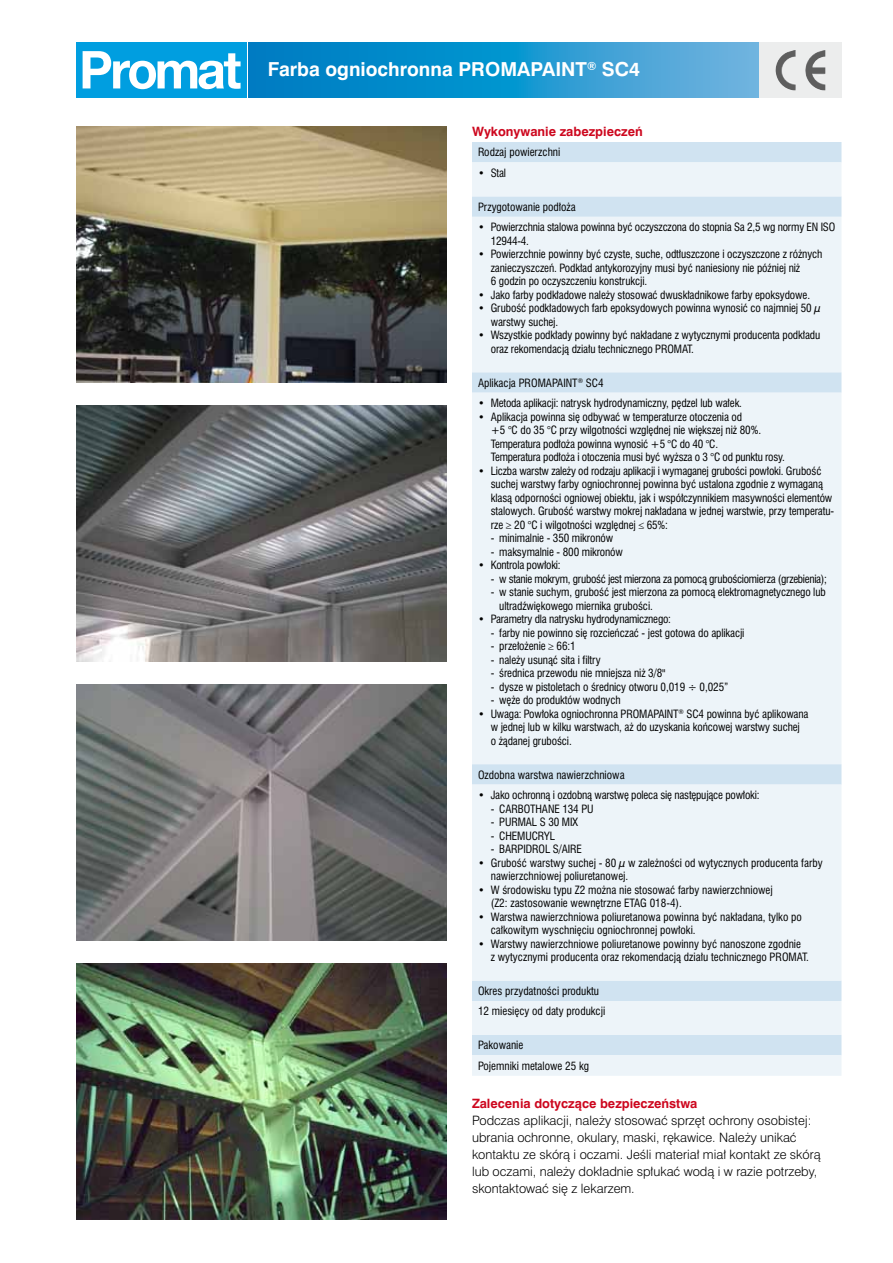
<style>
.page{position:relative;width:893px;height:1263px;background:#fff}
.page>*{position:absolute;margin:0;border:0;box-sizing:border-box;transform-origin:0 0}
.t1{font:700 18px "Swis 721 PL";color:#fff}
.t2{font:12px/17px "Swis 721 Lt PL";color:#000}
.t3{font:700 12px "Swis 721 PL";color:#cd071e}
.t4{font:10.5px/13.5px "Swis 721 Cn PL";letter-spacing:-.01em;color:#000}
.t5{font:10.5px "Swis 721 Cn PL";letter-spacing:-.03em;color:#000}
</style>
<div class="page">
<img style="left:77px;top:126px;width:369px;height:256px">
<img style="left:77px;top:405px;width:369px;height:256px">
<img style="left:77px;top:684px;width:369px;height:256px">
<img style="left:77px;top:963px;width:369px;height:256px">
<svg style="left:249px;top:43px;width:510px;height:55px;background:#2296d0"></svg>
<div style="left:77px;top:43px;width:170px;height:55px;background:#009ee0"></div>
<svg style="left:83px;top:51px;width:158px;height:38px"></svg>
<div style="left:759px;top:43px;width:83px;height:55px;background:#eceded"></div>
<img style="left:776px;top:50px;width:49px;height:40px">
<div style="left:472px;top:142px;width:369px;height:20px;background:#d0e3f1"></div>
<svg style="left:472px;top:162px;width:369px;height:914px;background:#e9f2f8"></svg>
<h1 class="t1" style="left:268px;top:58px;width:374px">Farba ogniochronna PROMAPAINT<sup>®</sup> SC4</h1>
<p class="t3" style="left:472px;top:124px;width:172px">Wykonywanie zabezpieczeń</p>
<p class="t4" style="left:478px;top:146px;width:84px">Rodzaj powierzchni</p>
<p class="t4" style="left:478px;top:166px;width:29px">• Stal</p>
<p class="t4" style="left:478px;top:200px;width:99px">Przygotowanie podłoża</p>
<p class="t4" style="left:491px;top:220px;width:346px;text-indent:-13px">• Powierzchnia stalowa powinna być oczyszczona do stopnia Sa 2,5 wg normy EN ISO<br>12944-4.</p>
<p class="t4" style="left:491px;top:247px;width:333px;text-indent:-13px">• Powierzchnie powinny być czyste, suche, odtłuszczone i oczyszczone z różnych zanieczyszczeń. Podkład antykorozyjny musi być naniesiony nie później niż<br>6 godzin po oczyszczeniu konstrukcji.</p>
<p class="t4" style="left:478px;top:288px;width:334px">• Jako farby podkładowe należy stosować dwuskładnikowe farby epoksydowe.</p>
<p class="t4" style="left:491px;top:301px;width:331px;text-indent:-13px">• Grubość podkładowych farb epoksydowych powinna wynosić co najmniej 50 μ warstwy suchej.</p>
<p class="t4" style="left:491px;top:328px;width:331px;text-indent:-13px">• Wszystkie podkłady powinny być nakładane z wytycznymi producenta podkładu oraz rekomendacją działu technicznego PROMAT.</p>
<p class="t4" style="left:478px;top:376px;width:127px">Aplikacja PROMAPAINT<sup>®</sup> SC4</p>
<p class="t4" style="left:478px;top:396px;width:266px">• Metoda aplikacji: natrysk hydrodynamiczny, pędzel lub wałek.</p>
<p class="t4" style="left:491px;top:410px;width:296px;text-indent:-13px">• Aplikacja powinna się odbywać w temperaturze otoczenia od<br>+5 °C do 35 °C przy wilgotności względnej nie większej niż 80%.<br>Temperatura podłoża powinna wynosić +5 °C do 40 °C.<br>Temperatura podłoża i otoczenia musi być wyższa o 3 °C od punktu rosy.</p>
<p class="t4" style="left:491px;top:464px;width:345px;text-indent:-13px">• Liczba warstw zależy od rodzaju aplikacji i wymaganej grubości powłoki. Grubość suchej warstwy farby ogniochronnej powinna być ustalona zgodnie z wymaganą klasą odporności ogniowej obiektu, jak i współczynnikiem masywności elementów stalowych. Grubość warstwy mokrej nakładana w jednej warstwie, przy temperatu&shy;rze ≥ 20 °C i wilgotności względnej ≤ 65%:</p>
<p class="t4" style="left:491px;top:531px;width:124px">- minimalnie - 350 mikronów</p>
<p class="t4" style="left:491px;top:545px;width:134px">- maksymalnie - 800 mikronów</p>
<p class="t4" style="left:478px;top:558px;width:84px">• Kontrola powłoki:</p>
<p class="t5" style="left:491px;top:572px;width:338px">- w stanie mokrym, grubość jest mierzona za pomocą grubościomierza (grzebienia);</p>
<p class="t4" style="left:499px;top:585px;width:328px;text-indent:-9px">- w stanie suchym, grubość jest mierzona za pomocą elektromagnetycznego lub ultradźwiękowego miernika grubości.</p>
<p class="t4" style="left:478px;top:612px;width:195px">• Parametry dla natrysku hydrodynamicznego:</p>
<p class="t4" style="left:491px;top:626px;width:255px">- farby nie powinno się rozcieńczać - jest gotowa do aplikacji</p>
<p class="t4" style="left:491px;top:639px;width:86px">- przełożenie ≥ 66:1</p>
<p class="t4" style="left:491px;top:653px;width:111px">- należy usunąć sita i filtry</p>
<p class="t4" style="left:491px;top:666px;width:176px">- średnica przewodu nie mniejsza niż 3/8"</p>
<p class="t4" style="left:491px;top:680px;width:239px">- dysze w pistoletach o średnicy otworu 0,019 ÷ 0,025”</p>
<p class="t4" style="left:491px;top:693px;width:131px">- węże do produktów wodnych</p>
<p class="t4" style="left:491px;top:707px;width:319px;text-indent:-13px">• Uwaga: Powłoka ogniochronna PROMAPAINT<sup>®</sup> SC4 powinna być aplikowana w jednej lub w kilku warstwach, aż do uzyskania końcowej warstwy suchej<br>o żądanej grubości.</p>
<p class="t4" style="left:478px;top:768px;width:148px">Ozdobna warstwa nawierzchniowa</p>
<p class="t4" style="left:478px;top:788px;width:283px">• Jako ochronną i ozdobną warstwę poleca się następujące powłoki:</p>
<p class="t4" style="left:491px;top:802px;width:104px">- CARBOTHANE 134 PU</p>
<p class="t4" style="left:491px;top:815px;width:89px">- PURMAL S 30 MIX</p>
<p class="t4" style="left:491px;top:829px;width:66px">- CHEMUCRYL</p>
<p class="t4" style="left:491px;top:842px;width:93px">- BARPIDROL S/AIRE</p>
<p class="t4" style="left:491px;top:856px;width:333px;text-indent:-13px">• Grubość warstwy suchej - 80 μ w zależności od wytycznych producenta farby nawierzchniowej poliuretanowej.</p>
<p class="t4" style="left:491px;top:883px;width:283px;text-indent:-13px">• W środowisku typu Z2 można nie stosować farby nawierzchniowej (Z2: zastosowanie wewnętrzne ETAG 018-4).</p>
<p class="t4" style="left:491px;top:910px;width:313px;text-indent:-13px">• Warstwa nawierzchniowa poliuretanowa powinna być nakładana, tylko po całkowitym wyschnięciu ogniochronnej powłoki.</p>
<p class="t4" style="left:491px;top:937px;width:320px;text-indent:-13px">• Warstwy nawierzchniowe poliuretanowe powinny być nanoszone zgodnie<br>z wytycznymi producenta oraz rekomendacją działu technicznego PROMAT.</p>
<p class="t4" style="left:478px;top:981px;width:129px;line-height:20.4px">Okres przydatności produktu<br>12 miesięcy od daty produkcji</p>
<p class="t4" style="left:478px;top:1035px;width:113px;line-height:20.4px">Pakowanie<br>Pojemniki metalowe 25 kg</p>
<p class="t3" style="left:472px;top:1096px;width:227px">Zalecenia dotyczące bezpieczeństwa</p>
<p class="t2" style="left:472px;top:1112px;width:350px">Podczas aplikacji, należy stosować sprzęt ochrony osobistej: ubrania ochronne, okulary, maski, rękawice. Należy unikać kontaktu ze skórą i oczami. Jeśli materiał miał kontakt ze skórą lub oczami, należy dokładnie spłukać wodą i w razie potrzeby, skontaktować się z lekarzem.</p>
</div>
